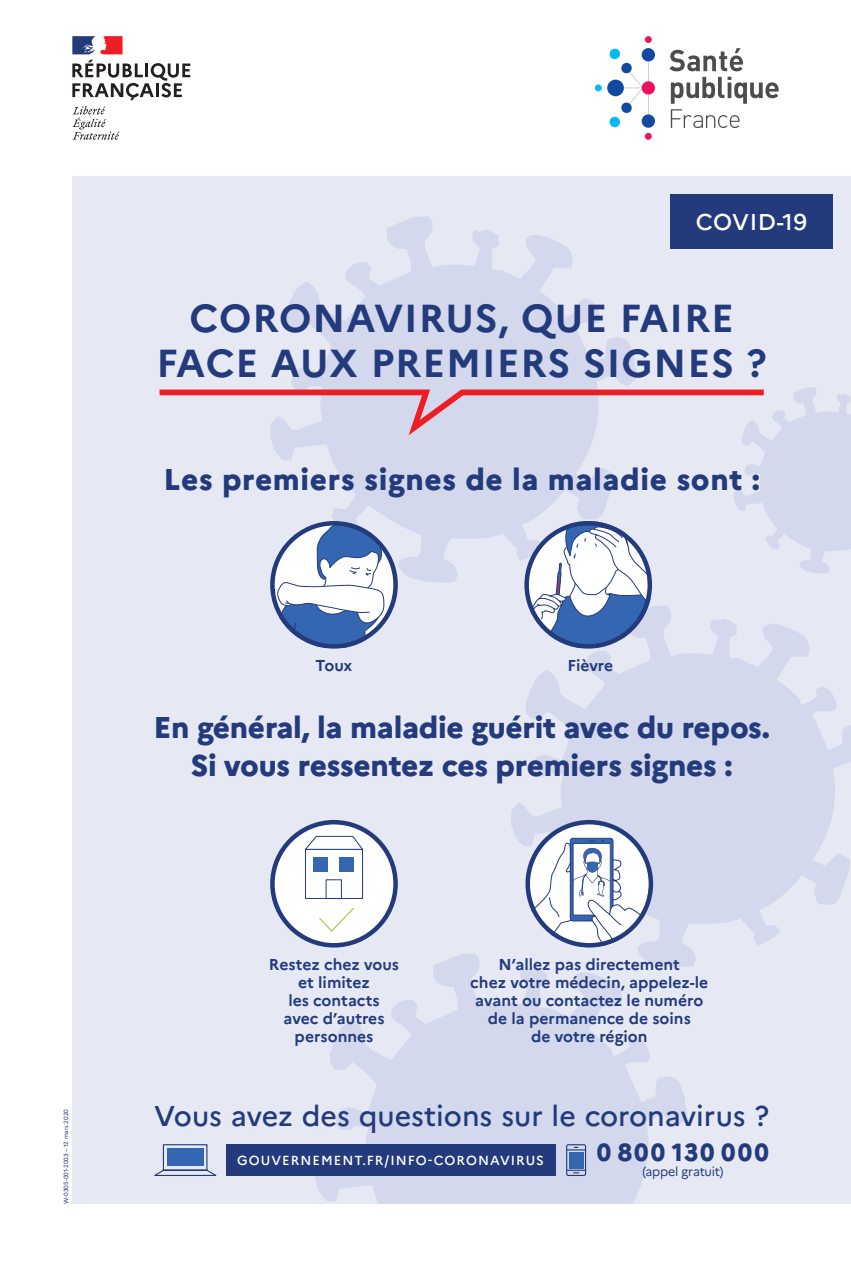
<style>
.page{position:relative;width:851px;height:1276px;background:#fff}
.page>*{position:absolute;margin:0;border:0;box-sizing:border-box;transform-origin:0 0}
.t1{font:700 39px/45px "Marianne";letter-spacing:.025em;color:#233b7d;text-align:center}
.t2{font:800 30px/37.5px "Marianne";letter-spacing:-.01em;color:#233b7d;text-align:center}
.t3{font:800 30px "Marianne";letter-spacing:.02em;color:#233b7d}
.t4{font:500 28.5px "Marianne";color:#233b7d}
.t5{font:800 24.75px "Marianne";letter-spacing:.09em;color:#233b7d}
.t6{font:500 22.8px "Marianne";letter-spacing:.02em;color:#fff}
.t7{font:700 15.75px/18px "Marianne";color:#233b7d;text-align:center}
.t8{font:500 13.12px "Marianne";letter-spacing:.08em;color:#fff}
.t9{font:12.75px "Marianne";letter-spacing:-.02em;color:#233b7d}
.t10{font:6px "Marianne";color:#233b7d}
</style>
<div class="page">
<div style="left:72px;top:176px;width:778px;height:1027px;background:#e6e9f4"></div>
<svg style="left:285px;top:217px;width:351px;height:170px;fill:#d3d8ec"></svg>
<svg style="left:511px;top:648px;width:339px;height:319px;fill:#d3d8ec"></svg>
<svg style="left:315px;top:953px;width:371px;height:250px;fill:#d3d8ec"></svg>
<svg style="left:72px;top:60px;width:118px;height:40px"></svg>
<svg style="left:72px;top:106px;width:47px;height:34px"></svg>
<svg style="left:72px;top:36px;width:50px;height:18px"></svg>
<svg style="left:648px;top:61px;width:1px;height:20px"></svg>
<svg style="left:648px;top:95px;width:1px;height:19px"></svg>
<div style="left:641px;top:114px;width:14px;height:14px;background:#114aa0;border-radius:50%"></div>
<div style="left:641px;top:48px;width:14px;height:13px;background:#114aa0;border-radius:50%"></div>
<div style="left:641px;top:81px;width:14px;height:14px;background:#ed1160;border-radius:50%"></div>
<div style="left:595px;top:84px;width:6px;height:7px;background:#00baf1;border-radius:50%"></div>
<svg style="left:608px;top:48px;width:33px;height:80px"></svg>
<svg style="left:644px;top:133px;width:7px;height:7px"></svg>
<svg style="left:644px;top:36px;width:7px;height:7px"></svg>
<svg style="left:669px;top:48px;width:73px;height:23px"></svg>
<svg style="left:670px;top:77px;width:108px;height:51px"></svg>
<div style="left:670px;top:194px;width:162px;height:54px;background:#233b7d"></div>
<svg style="left:154px;top:1144px;width:63px;height:32px"></svg>
<div style="left:167px;top:1148px;width:36px;height:18px;background:#3566b1"></div>
<svg style="left:568px;top:1146px;width:16px;height:4px"></svg>
<div style="left:566px;top:1144px;width:20px;height:32px;border:1px solid #233b7d;border-radius:2px"></div>
<svg style="left:566px;top:1169px;width:20px;height:4px"></svg>
<div style="left:569px;top:1151px;width:14px;height:17px;background:#3566b1"></div>
<div style="left:225px;top:1144px;width:330px;height:32px;background:#233b7d"></div>
<div style="left:272px;top:822px;width:123px;height:123px;background:#fff;border-radius:50%"></div>
<div style="left:305px;top:849px;width:58px;height:50px;border:1px solid #233b7d"></div>
<svg style="left:305px;top:835px;width:58px;height:15px"></svg>
<div style="left:313px;top:857px;width:15px;height:14px;background:#3566b1"></div>
<div style="left:339px;top:857px;width:14px;height:14px;background:#3566b1"></div>
<div style="left:325px;top:879px;width:17px;height:20px;border:1px solid #233b7d"></div>
<svg style="left:319px;top:908px;width:35px;height:24px"></svg>
<div style="left:270px;top:820px;width:128px;height:127px;border:4px solid #233b7d;border-radius:50%"></div>
<svg style="left:527px;top:822px;width:123px;height:123px"></svg>
<div style="left:569px;top:837px;width:44px;height:84px;border:1px solid #233b7d;border-radius:3px"></div>
<svg style="left:525px;top:840px;width:128px;height:107px"></svg>
<div style="left:525px;top:820px;width:128px;height:127px;border:4px solid #233b7d;border-radius:50%"></div>
<svg style="left:159px;top:387px;width:691px;height:261px"></svg>
<div style="left:270px;top:521px;width:128px;height:127px;border:4px solid #233b7d;border-radius:50%"></div>
<p class="t10" style="left:62px;top:1203px;width:96px;rotate:-90deg">W-0305-001-2003 – 12 mars 2020</p>
<h3 class="t6" style="left:695px;top:208px;width:113px">COVID-19</h3>
<h1 class="t1" style="left:156px;top:295px;width:611px">CORONAVIRUS, QUE FAIRE<br>FACE AUX PREMIERS SIGNES ?</h1>
<h2 class="t3" style="left:163px;top:461px;width:597px">Les premiers signes de la maladie sont :</h2>
<p class="t7" style="left:315px;top:656px;width:38px">Toux</p>
<p class="t7" style="left:567px;top:656px;width:47px">Fièvre</p>
<h2 class="t2" style="left:153px;top:708px;width:617px">En général, la maladie guérit avec du repos.<br>Si vous ressentez ces premiers signes :</h2>
<p class="t7" style="left:269px;top:955px;width:132px">Restez chez vous et limitez<br>les contacts avec d’autres personnes</p>
<p class="t7" style="left:470px;top:955px;width:239px">N’allez pas directement<br>chez votre médecin, appelez-le avant ou contactez le numéro de la permanence de soins<br>de votre région</p>
<h3 class="t4" style="left:154px;top:1098px;width:616px">Vous avez des questions sur le coronavirus ?</h3>
<h3 class="t5" style="left:597px;top:1137px;width:173px">0 800 130 000</h3>
<p class="t9" style="left:642px;top:1163px;width:82px">(appel gratuit)</p>
<p class="t8" style="left:237px;top:1152px;width:308px">GOUVERNEMENT.FR/INFO-CORONAVIRUS</p>
</div>
